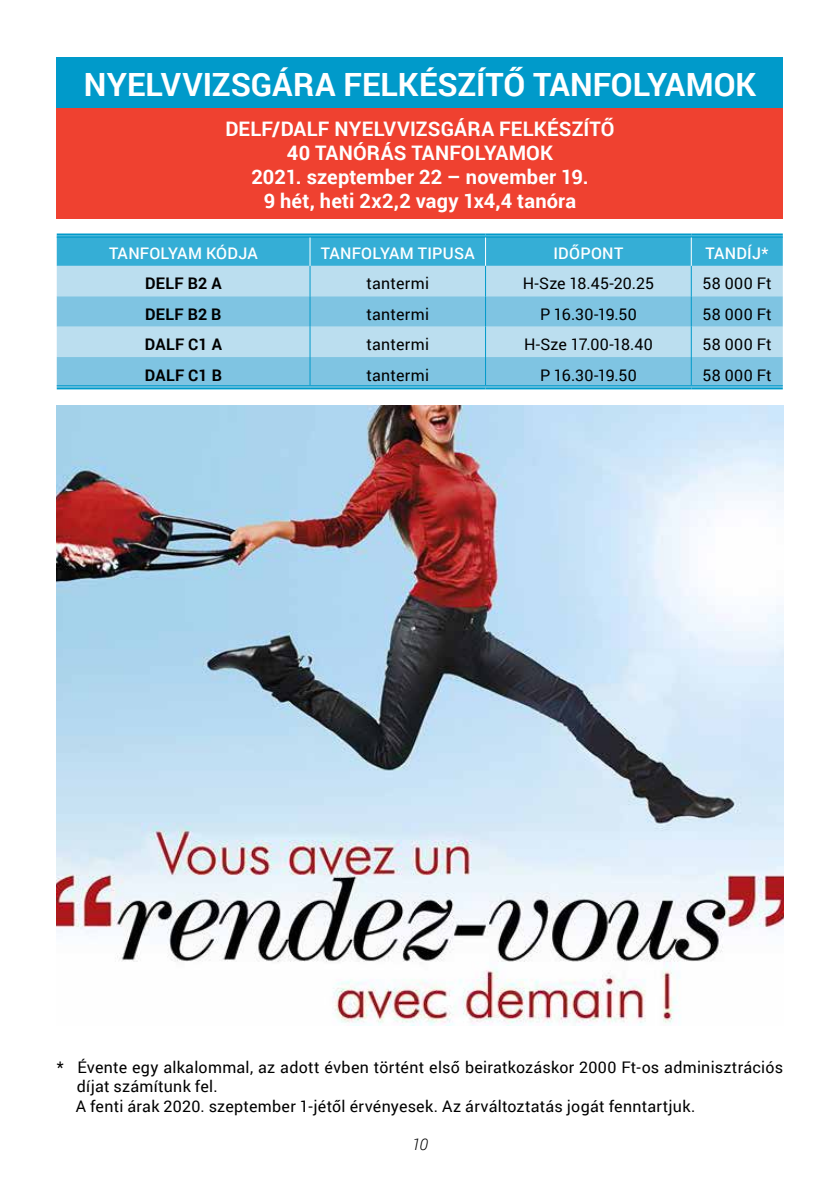
<style>
.page{position:relative;width:840px;height:1191px;background:#fff}
.page>*{position:absolute;margin:0;border:0;box-sizing:border-box;transform-origin:0 0}
.t1{font:700 32px "Roboto";color:#fff}
.t2{font:700 20px/24px "Roboto";letter-spacing:.01em;color:#fff;text-align:center}
.t3{font:16px/19.2px "Roboto";letter-spacing:.015em;color:#000}
.t4{font:500 16px "Roboto";letter-spacing:.015em;color:#fff}
.t5{font:700 16px "Roboto";letter-spacing:.02em;color:#000}
.t6{font:italic 300 16px "Roboto";color:#000}
</style>
<div class="page">
<div style="left:57px;top:107px;width:725px;height:112px;background:#ef4130"></div>
<div style="left:57px;top:57px;width:725px;height:50px;background:#009aca"></div>
<div style="left:57px;top:266px;width:725px;height:30px;background:#bbdeef"></div>
<svg style="left:57px;top:296px;width:725px;height:91px;background:#93cce6"></svg>
<hr style="left:57px;top:233px;width:253px;height:2px;background:#009aca">
<hr style="left:310px;top:233px;width:175px;height:2px;background:#009aca">
<hr style="left:485px;top:233px;width:206px;height:2px;background:#009aca">
<hr style="left:691px;top:233px;width:91px;height:2px;background:#009aca">
<svg style="left:57px;top:235px;width:725px;height:31px;background:#35aed5"></svg>
<hr style="left:309px;top:266px;width:1px;height:30px;background:#009aca">
<hr style="left:485px;top:266px;width:1px;height:30px;background:#009aca">
<hr style="left:690px;top:266px;width:1px;height:30px;background:#009aca">
<hr style="left:309px;top:296px;width:1px;height:31px;background:#009aca">
<hr style="left:485px;top:296px;width:1px;height:31px;background:#009aca">
<hr style="left:690px;top:296px;width:1px;height:31px;background:#009aca">
<hr style="left:309px;top:327px;width:1px;height:30px;background:#009aca">
<hr style="left:485px;top:327px;width:1px;height:30px;background:#009aca">
<hr style="left:690px;top:327px;width:1px;height:30px;background:#009aca">
<svg style="left:309px;top:357px;width:1px;height:28px"></svg>
<svg style="left:485px;top:357px;width:1px;height:28px"></svg>
<svg style="left:690px;top:357px;width:1px;height:28px"></svg>
<hr style="left:57px;top:385px;width:253px;height:1px;background:#009aca">
<hr style="left:57px;top:387px;width:253px;height:2px;background:#009aca">
<hr style="left:310px;top:385px;width:175px;height:1px;background:#009aca">
<hr style="left:310px;top:387px;width:175px;height:2px;background:#009aca">
<hr style="left:485px;top:385px;width:206px;height:1px;background:#009aca">
<hr style="left:485px;top:387px;width:206px;height:2px;background:#009aca">
<hr style="left:691px;top:385px;width:91px;height:1px;background:#009aca">
<hr style="left:691px;top:387px;width:91px;height:2px;background:#009aca">
<img style="left:57px;top:405px;width:725px;height:620px">
<h1 class="t1" style="left:84px;top:62px;width:673px">NYELVVIZSGÁRA FELKÉSZÍTŐ TANFOLYAMOK</h1>
<p class="t2" style="left:225px;top:116px;width:390px">DELF/DALF NYELVVIZSGÁRA FELKÉSZÍTŐ<br>40 TANÓRÁS TANFOLYAMOK<br>2021. szeptember 22 – november 19.<br>9 hét, heti 2x2,2 vagy 1x4,4 tanóra</p>
<p class="t4" style="left:109px;top:242px;width:150px">TANFOLYAM KÓDJA</p>
<p class="t4" style="left:320px;top:242px;width:155px">TANFOLYAM TIPUSA</p>
<p class="t4" style="left:553px;top:242px;width:71px">IDŐPONT</p>
<p class="t4" style="left:705px;top:242px;width:64px">TANDÍJ*</p>
<p class="t5" style="left:145px;top:272px;width:78px">DELF B2 A</p>
<p class="t3" style="left:366px;top:273px;width:64px">tantermi</p>
<p class="t3" style="left:522px;top:273px;width:133px">H-Sze 18.45-20.25</p>
<p class="t3" style="left:702px;top:273px;width:71px">58 000 Ft</p>
<p class="t5" style="left:145px;top:303px;width:78px">DELF B2 B</p>
<p class="t3" style="left:366px;top:304px;width:64px">tantermi</p>
<p class="t3" style="left:539px;top:304px;width:98px">P 16.30-19.50</p>
<p class="t3" style="left:702px;top:304px;width:71px">58 000 Ft</p>
<p class="t5" style="left:145px;top:333px;width:78px">DALF C1 A</p>
<p class="t3" style="left:366px;top:334px;width:64px">tantermi</p>
<p class="t3" style="left:523px;top:334px;width:130px">H-Sze 17.00-18.40</p>
<p class="t3" style="left:702px;top:334px;width:71px">58 000 Ft</p>
<p class="t5" style="left:145px;top:363px;width:79px">DALF C1 B</p>
<p class="t3" style="left:366px;top:365px;width:64px">tantermi</p>
<p class="t3" style="left:539px;top:365px;width:98px">P 16.30-19.50</p>
<p class="t3" style="left:702px;top:365px;width:71px">58 000 Ft</p>
<p class="t3" style="left:76px;top:1057px;width:708px;text-indent:-19px">* Évente egy alkalommal, az adott évben történt első beiratkozáskor 2000 Ft-os adminisztrációs díjat számítunk fel.<br>A fenti árak 2020. szeptember 1-jétől érvényesek. Az árváltoztatás jogát fenntartjuk.</p>
<p class="t6" style="left:411px;top:1132px;width:18px">10</p>
</div>
